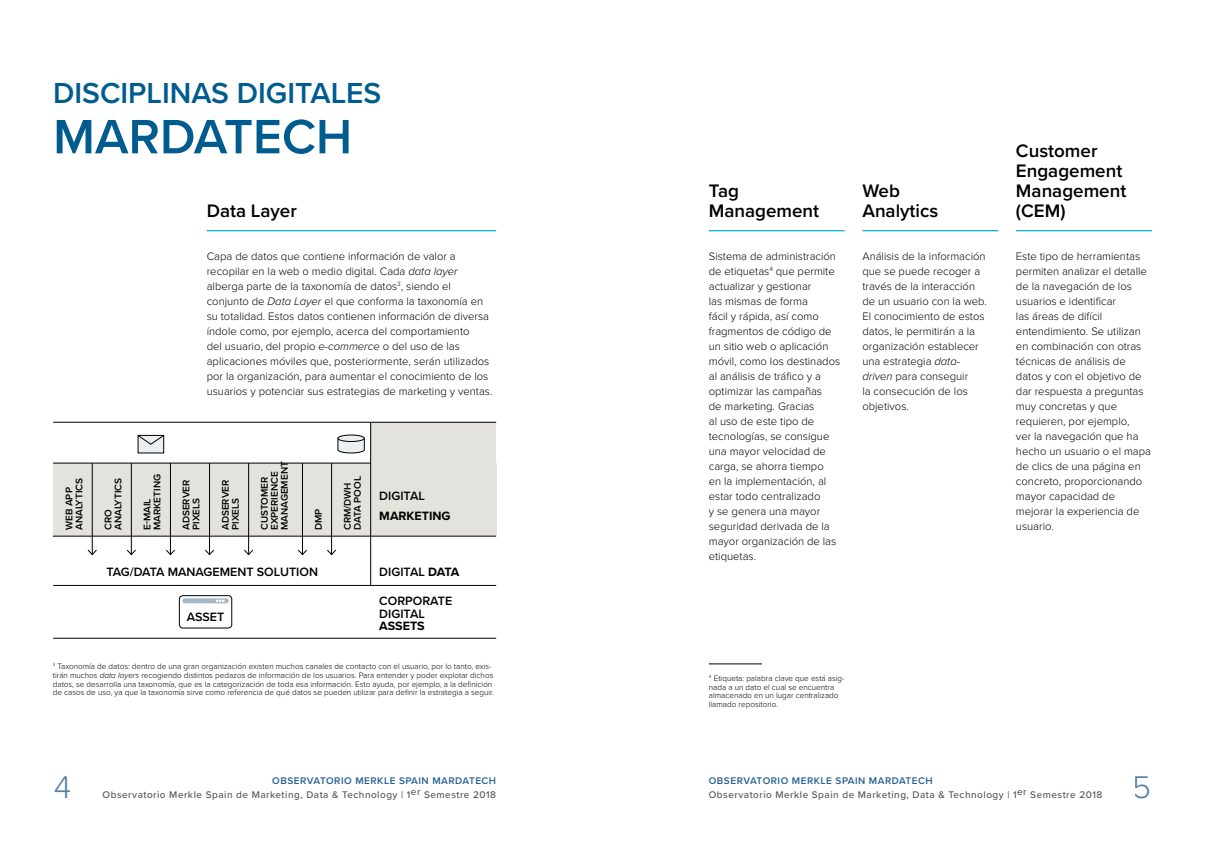
<style>
.page{position:relative;width:1205px;height:851px;background:#fff}
.page>*{position:absolute;margin:0;border:0;box-sizing:border-box;transform-origin:0 0}
.t1{font:600 50px "Proxima Nova";color:#005c8e}
.t2{font:300 32.5px "Proxima Nova";color:#276092}
.t3{font:600 30px "Proxima Nova";color:#005c8e}
.t4{font:600 18.75px/20px "Proxima Nova";color:#000}
.t5{font:600 12.5px/12.5px "Proxima Nova";color:#000}
.t6{font:700 12.5px "Proxima Nova";color:#000}
.t7{font:300 11.25px/15px "Proxima Nova";color:#000}
.t8{font:500 10px "Proxima Nova";letter-spacing:.05em;color:#55565a}
.t9{font:600 10px/10px "Proxima Nova";color:#000}
.t10{font:600 10px "Proxima Nova";letter-spacing:.05em;color:#276092}
.t11{font:300 8.12px/8.8px "Proxima Nova";color:#000}
.s1{font-style:italic}
.s2{font-weight:700}
</style>
<div class="page">
<hr style="left:709px;top:663px;width:53px;height:1px;background:#000">
<hr style="left:1016px;top:230px;width:136px;height:1px;background:#00aed8">
<hr style="left:862px;top:230px;width:136px;height:1px;background:#00aed8">
<hr style="left:709px;top:230px;width:135px;height:1px;background:#00aed8">
<div style="left:53px;top:463px;width:443px;height:73px;background:#e3e2dc"></div>
<div style="left:371px;top:422px;width:125px;height:50px;background:#e3e2dc"></div>
<hr style="left:53px;top:462px;width:318px;height:1px;background:#000">
<hr style="left:53px;top:422px;width:443px;height:1px;background:#000">
<hr style="left:131px;top:463px;width:1px;height:91px;background:#000">
<svg style="left:126px;top:549px;width:10px;height:6px"></svg>
<hr style="left:170px;top:463px;width:1px;height:91px;background:#000">
<svg style="left:166px;top:549px;width:9px;height:6px"></svg>
<hr style="left:209px;top:463px;width:1px;height:91px;background:#000">
<svg style="left:205px;top:549px;width:9px;height:6px"></svg>
<hr style="left:248px;top:463px;width:1px;height:91px;background:#000">
<svg style="left:244px;top:549px;width:9px;height:6px"></svg>
<hr style="left:302px;top:463px;width:1px;height:91px;background:#000">
<svg style="left:298px;top:549px;width:9px;height:6px"></svg>
<hr style="left:331px;top:463px;width:1px;height:91px;background:#000">
<svg style="left:327px;top:549px;width:9px;height:6px"></svg>
<hr style="left:92px;top:463px;width:1px;height:91px;background:#000">
<svg style="left:87px;top:549px;width:10px;height:6px"></svg>
<hr style="left:370px;top:422px;width:1px;height:163px;background:#000">
<hr style="left:53px;top:535px;width:443px;height:1px;background:#000">
<hr style="left:53px;top:585px;width:443px;height:1px;background:#000">
<hr style="left:53px;top:637px;width:443px;height:1px;background:#000">
<hr style="left:207px;top:230px;width:289px;height:1px;background:#00aed8">
<div style="left:138px;top:435px;width:26px;height:18px;background:#edf0f2"></div>
<svg style="left:137px;top:434px;width:28px;height:11px"></svg>
<svg style="left:337px;top:439px;width:28px;height:14px"></svg>
<div style="left:338px;top:435px;width:26px;height:6px;background:#edf0f2;border-radius:50%"></div>
<div style="left:337px;top:434px;width:28px;height:8px;border:1px solid #000;border-radius:50%"></div>
<div style="left:179px;top:595px;width:53px;height:33px;border:1px solid #000;border-radius:4px"></div>
<div style="left:185px;top:598px;width:41px;height:5px;background:#a5b9c4"></div>
<svg style="left:216px;top:599px;width:9px;height:3px"></svg>
<h3 class="t3" style="left:53px;top:71px;width:330px">DISCIPLINAS DIGITALES</h3>
<h1 class="t1" style="left:53px;top:99px;width:300px">MARDATECH</h1>
<h3 class="t4" style="left:207px;top:200px;width:92px">Data Layer</h3>
<p class="t7" style="left:207px;top:248px;width:287px">Capa de datos que contiene información de valor a recopilar en la web o medio digital. Cada <span class="s1">data layer </span>alberga parte de la taxonomía de datos<sup>3</sup>, siendo el conjunto de <span class="s1">Data Layer</span> el que conforma la taxonomía en su totalidad. Estos datos contienen información de diversa índole como, por ejemplo, acerca del comportamiento<br>del usuario, del propio <span class="s1">e-commerce</span> o del uso de las aplicaciones móviles que, posteriormente, serán utilizados por la organización, para aumentar el conocimiento de los usuarios y potenciar sus estrategias de marketing y ventas.</p>
<p class="t9" style="left:64px;top:530px;width:54px;rotate:-90deg">WEB APP<br>ANALYTICS</p>
<p class="t9" style="left:103px;top:530px;width:54px;rotate:-90deg">CRO<br>ANALYTICS</p>
<p class="t9" style="left:142px;top:530px;width:58px;rotate:-90deg">E-MAIL<br>MARKETING</p>
<p class="t9" style="left:181px;top:530px;width:52px;rotate:-90deg">ADSERVER<br>PIXELS</p>
<p class="t9" style="left:220px;top:530px;width:52px;rotate:-90deg">ADSERVER<br>PIXELS</p>
<p class="t9" style="left:259px;top:530px;width:70px;rotate:-90deg">CUSTOMER<br>EXPERIENCE<br>MANAGEMENT</p>
<p class="t9" style="left:313px;top:530px;width:23px;rotate:-90deg">DMP</p>
<p class="t9" style="left:342px;top:530px;width:55px;rotate:-90deg">CRM/DWH<br>DATA POOL</p>
<p class="t5" style="left:379px;top:489px;width:47px">DIGITAL</p>
<p class="t6" style="left:379px;top:506px;width:73px">MARKETING</p>
<p class="t5" style="left:106px;top:565px;width:213px">TAG/DATA MANAGEMENT SOLUTION</p>
<p class="t5" style="left:379px;top:565px;width:82px">DIGITAL <span class="s2">DATA</span></p>
<p class="t5" style="left:187px;top:610px;width:39px">ASSET</p>
<p class="t5" style="left:379px;top:594px;width:74px">CORPORATE<br>DIGITAL</p>
<p class="t6" style="left:379px;top:616px;width:47px">ASSETS</p>
<p class="t11" style="left:53px;top:661px;width:442px"><sup>3</sup> Taxonomía de datos: dentro de una gran organización existen muchos canales de contacto con el usuario, por lo tanto, exis&shy;tirán muchos <span class="s1">data layers</span> recogiendo distintos pedazos de información de los usuarios. Para entender y poder explotar dichos datos, se desarrolla una taxonomía, que es la categorización de toda esa información. Esto ayuda, por ejemplo, a la definición de casos de uso, ya que la taxonomía sirve como referencia de qué datos se pueden utilizar para definir la estrategia a seguir.</p>
<h3 class="t4" style="left:709px;top:180px;width:112px">Tag<br>Management</h3>
<h3 class="t4" style="left:862px;top:180px;width:77px">Web<br>Analytics</h3>
<h3 class="t4" style="left:1016px;top:140px;width:112px">Customer<br>Engagement<br>Management (CEM)</h3>
<p class="t7" style="left:709px;top:248px;width:133px">Sistema de administración de etiquetas<sup>4</sup> que permite actualizar y gestionar<br>las mismas de forma<br>fácil y rápida, así como fragmentos de código de un sitio web o aplicación móvil, como los destinados al análisis de tráfico y a optimizar las campañas<br>de marketing. Gracias<br>al uso de este tipo de tecnologías, se consigue una mayor velocidad de carga, se ahorra tiempo<br>en la implementación, al estar todo centralizado<br>y se genera una mayor seguridad derivada de la mayor organización de las etiquetas.</p>
<p class="t7" style="left:862px;top:248px;width:126px">Análisis de la información que se puede recoger a través de la interacción de un usuario con la web.<br>El conocimiento de estos datos, le permitirán a la organización establecer una estrategia <span class="s1">data&shy;driven</span> para conseguir<br>la consecución de los objetivos.</p>
<p class="t7" style="left:1016px;top:248px;width:137px">Este tipo de herramientas permiten analizar el detalle de la navegación de los usuarios e identificar<br>las áreas de difícil entendimiento. Se utilizan en combinación con otras técnicas de análisis de datos y con el objetivo de dar respuesta a preguntas muy concretas y que requieren, por ejemplo,<br>ver la navegación que ha hecho un usuario o el mapa de clics de una página en concreto, proporcionando mayor capacidad de mejorar la experiencia de usuario.</p>
<p class="t11" style="left:709px;top:673px;width:137px"><sup>4</sup> Etiqueta: palabra clave que está asig&shy;nada a un dato el cual se encuentra almacenado en un lugar centralizado llamado repositorio.</p>
<h2 class="t2" style="left:53px;top:762px;width:19px">4</h2>
<h2 class="t2" style="left:1133px;top:762px;width:20px">5</h2>
<p class="t10" style="left:272px;top:772px;width:225px">OBSERVATORIO MERKLE SPAIN MARDATECH</p>
<p class="t8" style="left:103px;top:786px;width:395px">Observatorio Merkle Spain de Marketing, Data &amp; Technology | 1er Semestre 2018</p>
<p class="t10" style="left:709px;top:772px;width:225px">OBSERVATORIO MERKLE SPAIN MARDATECH</p>
<p class="t8" style="left:709px;top:786px;width:395px">Observatorio Merkle Spain de Marketing, Data &amp; Technology | 1er Semestre 2018</p>
</div>
